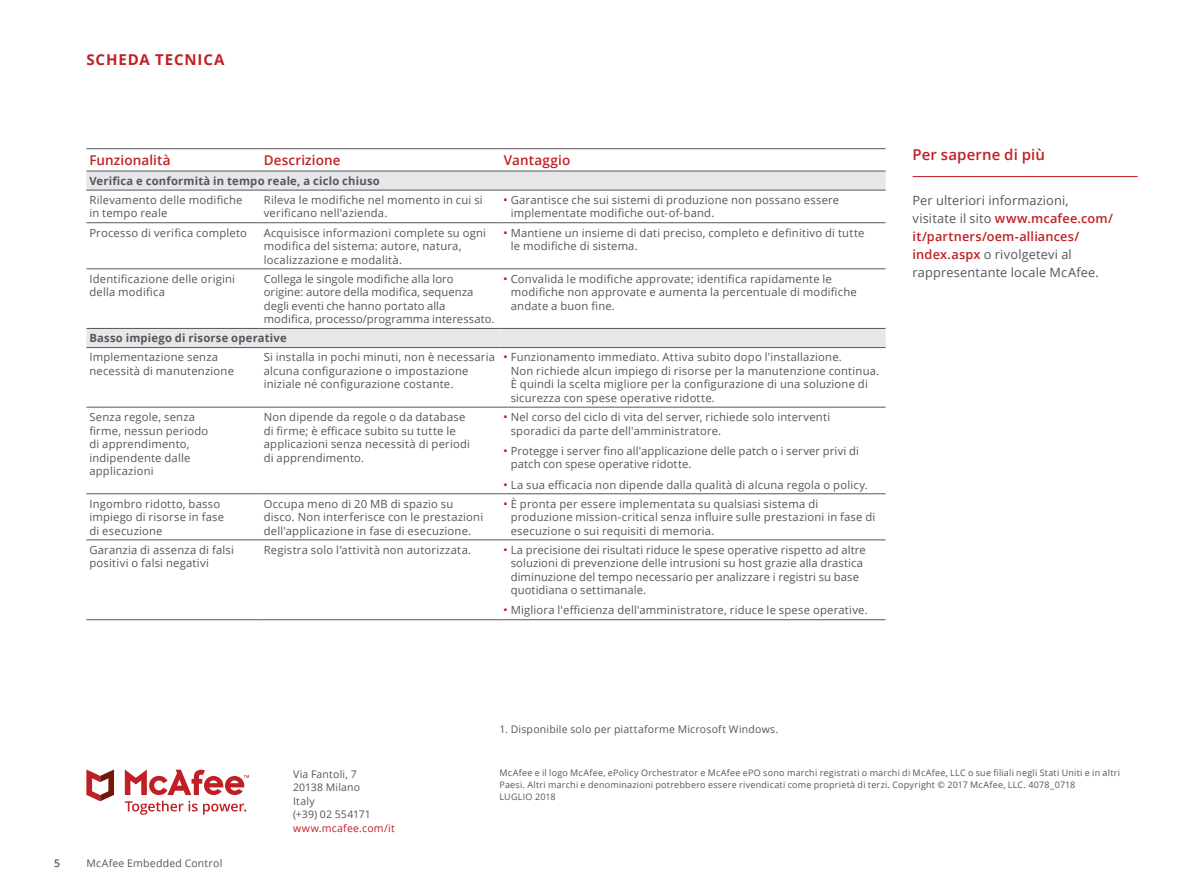
<style>
.page{position:relative;width:1188px;height:891px;background:#fff}
.page>*{position:absolute;margin:0;border:0;box-sizing:border-box;transform-origin:0 0}
.t1{font:600 15px "Open Sans";letter-spacing:.005em;color:#c02025}
.t2{font:700 15px "Open Sans";letter-spacing:.055em;color:#c02025}
.t3{font:600 13.5px "Open Sans";letter-spacing:.01em;color:#c02025}
.t4{font:12.75px/18px "Open Sans";letter-spacing:.015em;color:#53565a}
.t5{font:11.25px/13.5px "Open Sans";letter-spacing:.015em;color:#53565a}
.t6{font:700 11.25px "Open Sans";letter-spacing:.015em;color:#53565a}
.t7{font:10.5px/13.5px "Open Sans";letter-spacing:.02em;color:#53565a}
.t8{font:10.5px "Open Sans";letter-spacing:.025em;color:#c02025}
.t9{font:600 10.5px "Open Sans";color:#53565a}
.t10{font:9px/12px "Open Sans";letter-spacing:.025em;color:#53565a}
.s1{font-weight:600;color:#c02025}
</style>
<div class="page">
<svg style="left:125px;top:770px;width:124px;height:25px"></svg>
<svg style="left:86px;top:770px;width:28px;height:31px"></svg>
<svg style="left:125px;top:801px;width:121px;height:14px"></svg>
<svg style="left:86px;top:172px;width:800px;height:175px"></svg>
<hr style="left:86px;top:222px;width:173px;height:1px;background:#57585a">
<hr style="left:259px;top:222px;width:241px;height:1px;background:#57585a">
<hr style="left:500px;top:222px;width:386px;height:1px;background:#57585a">
<hr style="left:86px;top:269px;width:173px;height:1px;background:#57585a">
<hr style="left:259px;top:269px;width:241px;height:1px;background:#57585a">
<hr style="left:500px;top:269px;width:386px;height:1px;background:#57585a">
<hr style="left:86px;top:407px;width:173px;height:1px;background:#57585a">
<hr style="left:259px;top:407px;width:241px;height:1px;background:#57585a">
<hr style="left:500px;top:407px;width:386px;height:1px;background:#57585a">
<hr style="left:86px;top:494px;width:173px;height:1px;background:#57585a">
<hr style="left:259px;top:494px;width:241px;height:1px;background:#57585a">
<hr style="left:500px;top:494px;width:386px;height:1px;background:#57585a">
<hr style="left:86px;top:540px;width:173px;height:1px;background:#57585a">
<hr style="left:259px;top:540px;width:241px;height:1px;background:#57585a">
<hr style="left:500px;top:540px;width:386px;height:1px;background:#57585a">
<hr style="left:86px;top:619px;width:173px;height:1px;background:#57585a">
<hr style="left:259px;top:619px;width:241px;height:1px;background:#57585a">
<hr style="left:500px;top:619px;width:386px;height:1px;background:#57585a">
<hr style="left:259px;top:148px;width:241px;height:1px;background:#57585a">
<hr style="left:500px;top:148px;width:386px;height:1px;background:#57585a">
<hr style="left:86px;top:171px;width:173px;height:1px;background:#57585a">
<hr style="left:259px;top:171px;width:241px;height:1px;background:#57585a">
<hr style="left:500px;top:171px;width:386px;height:1px;background:#57585a">
<hr style="left:86px;top:190px;width:173px;height:1px;background:#57585a">
<hr style="left:259px;top:190px;width:241px;height:1px;background:#57585a">
<hr style="left:500px;top:190px;width:386px;height:1px;background:#57585a">
<hr style="left:86px;top:328px;width:173px;height:1px;background:#57585a">
<hr style="left:259px;top:328px;width:241px;height:1px;background:#57585a">
<hr style="left:500px;top:328px;width:386px;height:1px;background:#57585a">
<hr style="left:86px;top:347px;width:173px;height:1px;background:#57585a">
<hr style="left:259px;top:347px;width:241px;height:1px;background:#57585a">
<hr style="left:500px;top:347px;width:386px;height:1px;background:#57585a">
<hr style="left:86px;top:148px;width:173px;height:1px;background:#57585a">
<hr style="left:913px;top:176px;width:225px;height:1px;background:#c02025">
<h1 class="t2" style="left:86px;top:49px;width:140px">SCHEDA TECNICA</h1>
<p class="t3" style="left:89px;top:151px;width:83px">Funzionalità</p>
<p class="t3" style="left:264px;top:151px;width:78px">Descrizione</p>
<p class="t3" style="left:504px;top:151px;width:68px">Vantaggio</p>
<p class="t6" style="left:89px;top:173px;width:292px">Verifica e conformità in tempo reale, a ciclo chiuso</p>
<p class="t5" style="left:89px;top:193px;width:155px">Rilevamento delle modifiche in tempo reale</p>
<p class="t5" style="left:264px;top:193px;width:221px">Rileva le modifiche nel momento in cui si verificano nell'azienda.</p>
<p class="t5" style="left:511px;top:193px;width:330px;text-indent:-7px"><sup>■</sup> Garantisce che sui sistemi di produzione non possano essere implementate modifiche out-of-band.</p>
<p class="t5" style="left:89px;top:225px;width:159px">Processo di verifica completo</p>
<p class="t5" style="left:264px;top:225px;width:224px">Acquisisce informazioni complete su ogni modifica del sistema: autore, natura, localizzazione e modalità.</p>
<p class="t5" style="left:511px;top:225px;width:355px;text-indent:-7px"><sup>■</sup> Mantiene un insieme di dati preciso, completo e definitivo di tutte le modifiche di sistema.</p>
<p class="t5" style="left:89px;top:272px;width:147px">Identificazione delle origini della modifica</p>
<p class="t5" style="left:264px;top:272px;width:232px">Collega le singole modifiche alla loro origine: autore della modifica, sequenza degli eventi che hanno portato alla modifica, processo/programma interessato.</p>
<p class="t5" style="left:511px;top:272px;width:348px;text-indent:-7px"><sup>■</sup> Convalida le modifiche approvate; identifica rapidamente le modifiche non approvate e aumenta la percentuale di modifiche andate a buon fine.</p>
<p class="t6" style="left:89px;top:330px;width:199px">Basso impiego di risorse operative</p>
<p class="t5" style="left:89px;top:350px;width:146px">Implementazione senza necessità di manutenzione</p>
<p class="t5" style="left:264px;top:350px;width:233px">Si installa in pochi minuti, non è necessaria alcuna configurazione o impostazione iniziale né configurazione costante.</p>
<p class="t5" style="left:511px;top:350px;width:370px;text-indent:-7px"><sup>■</sup> Funzionamento immediato. Attiva subito dopo l'installazione.<br>Non richiede alcun impiego di risorse per la manutenzione continua.<br>È quindi la scelta migliore per la configurazione di una soluzione di sicurezza con spese operative ridotte.</p>
<p class="t5" style="left:89px;top:410px;width:120px">Senza regole, senza firme, nessun periodo di apprendimento, indipendente dalle applicazioni</p>
<p class="t5" style="left:264px;top:410px;width:208px">Non dipende da regole o da database di firme; è efficace subito su tutte le applicazioni senza necessità di periodi di apprendimento.</p>
<p class="t5" style="left:511px;top:410px;width:321px;text-indent:-7px"><sup>■</sup> Nel corso del ciclo di vita del server, richiede solo interventi sporadici da parte dell'amministratore.</p>
<p class="t5" style="left:511px;top:444px;width:350px;text-indent:-7px"><sup>■</sup> Protegge i server fino all'applicazione delle patch o i server privi di patch con spese operative ridotte.</p>
<p class="t5" style="left:504px;top:477px;width:365px"><sup>■</sup> La sua efficacia non dipende dalla qualità di alcuna regola o policy.</p>
<p class="t5" style="left:89px;top:497px;width:136px">Ingombro ridotto, basso impiego di risorse in fase di esecuzione</p>
<p class="t5" style="left:264px;top:497px;width:221px">Occupa meno di 20 MB di spazio su disco. Non interferisce con le prestazioni dell'applicazione in fase di esecuzione.</p>
<p class="t5" style="left:511px;top:497px;width:366px;text-indent:-7px"><sup>■</sup> È pronta per essere implementata su qualsiasi sistema di produzione mission-critical senza influire sulle prestazioni in fase di esecuzione o sui requisiti di memoria.</p>
<p class="t5" style="left:89px;top:543px;width:146px">Garanzia di assenza di falsi positivi o falsi negativi</p>
<p class="t5" style="left:264px;top:543px;width:209px">Registra solo l’attività non autorizzata.</p>
<p class="t5" style="left:511px;top:543px;width:357px;text-indent:-7px"><sup>■</sup> La precisione dei risultati riduce le spese operative rispetto ad altre soluzioni di prevenzione delle intrusioni su host grazie alla drastica diminuzione del tempo necessario per analizzare i registri su base quotidiana o settimanale.</p>
<p class="t5" style="left:504px;top:603px;width:365px"><sup>■</sup> Migliora l'efficienza dell'amministratore, riduce le spese operative.</p>
<h1 class="t1" style="left:913px;top:144px;width:134px">Per saperne di più</h1>
<p class="t4" style="left:913px;top:191px;width:202px">Per ulteriori informazioni, visitate il sito <span class="s1">www.mcafee.com/ it/partners/oem-alliances/ index.aspx</span> o rivolgetevi al rappresentante locale McAfee.</p>
<p class="t7" style="left:500px;top:722px;width:280px">1. Disponibile solo per piattaforme Microsoft Windows.</p>
<p class="t9" style="left:54px;top:856px;width:7px">5</p>
<p class="t7" style="left:86px;top:856px;width:137px">McAfee Embedded Control</p>
<p class="t7" style="left:293px;top:767px;width:79px">Via Fantoli, 7<br>20138 Milano<br>Italy<br>(+39) 02 554171</p>
<p class="t8" style="left:293px;top:821px;width:103px">www.mcafee.com/it</p>
<p class="t10" style="left:500px;top:767px;width:622px">McAfee e il logo McAfee, ePolicy Orchestrator e McAfee ePO sono marchi registrati o marchi di McAfee, LLC o sue filiali negli Stati Uniti e in altri<br>Paesi. Altri marchi e denominazioni potrebbero essere rivendicati come proprietà di terzi. Copyright © 2017 McAfee, LLC. 4078_0718<br>LUGLIO 2018</p>
</div>
